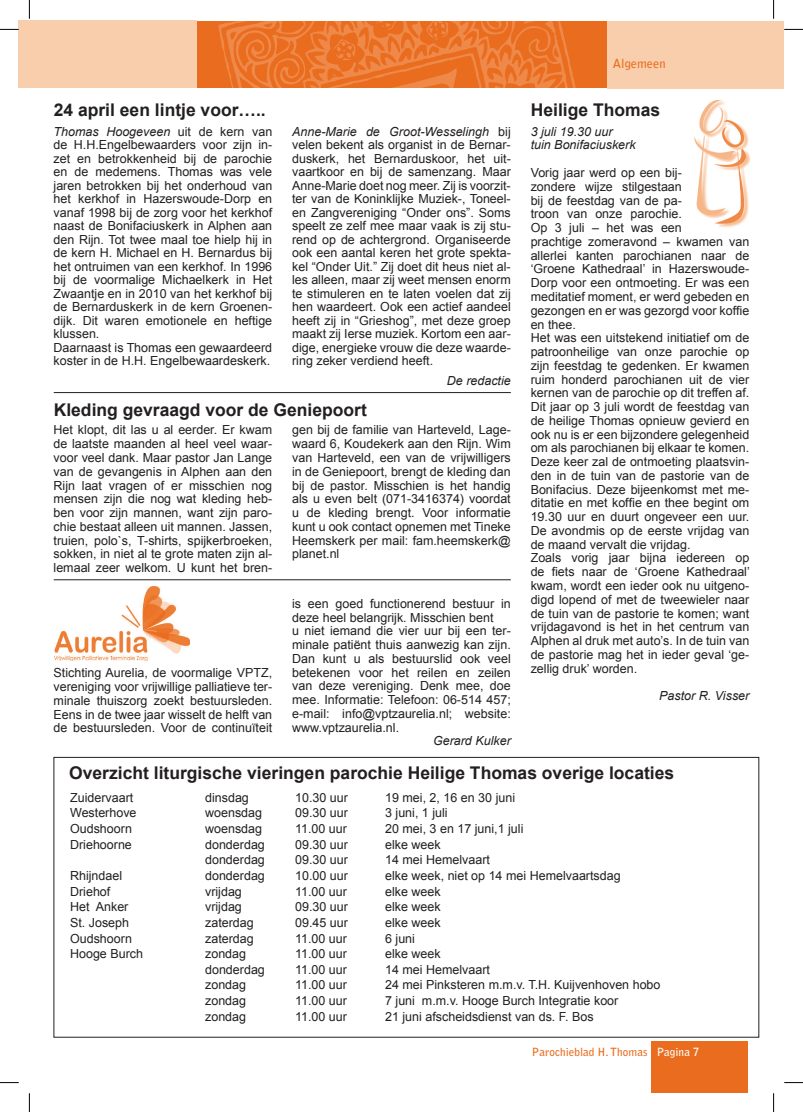
<style>
.page{position:relative;width:803px;height:1112px;background:#fff}
.page>*{position:absolute;margin:0;border:0;box-sizing:border-box;transform-origin:0 0}
.t1{font:700 17.5px "Arial";color:#231f20}
.t2{font:12.5px/13.8px "Arial";color:#231f20;text-align:justify}
.t3{font:italic 12.5px/13.8px "Arial";color:#231f20}
.t4{font:700 12.5px "Bell Gothic Std";color:#ea6d1f}
.t5{font:700 11.25px "Bell Gothic Std";color:#ea6d1f}
.s1{font-style:italic}
.s2{color:#fff}
</style>
<div class="page">
<div style="left:651px;top:1041px;width:96px;height:51px;background:#ea6d1f"></div>
<div style="left:19px;top:20px;width:178px;height:68px;background:#f9cead"></div>
<div style="left:197px;top:21px;width:410px;height:67px;background:#ea6d1f"></div>
<div style="left:607px;top:21px;width:177px;height:67px;background:#f9cead"></div>
<svg style="left:218px;top:21px;width:358px;height:67px"></svg>
<hr style="left:54px;top:392px;width:457px;height:1px;background:#231f20">
<hr style="left:54px;top:579px;width:457px;height:1px;background:#231f20">
<img style="left:694px;top:100px;width:56px;height:127px">
<img style="left:55px;top:586px;width:135px;height:74px">
<svg style="left:0;top:29px;width:19px;height:1px"></svg>
<svg style="left:784px;top:29px;width:19px;height:1px"></svg>
<svg style="left:0;top:1082px;width:19px;height:1px"></svg>
<svg style="left:784px;top:1082px;width:19px;height:1px"></svg>
<svg style="left:29px;top:0;width:1px;height:19px"></svg>
<svg style="left:29px;top:1093px;width:1px;height:18px"></svg>
<svg style="left:773px;top:0;width:1px;height:19px"></svg>
<svg style="left:773px;top:1093px;width:1px;height:18px"></svg>
<h1 class="t1" style="left:54px;top:98px;width:214px">24 april een lintje voor…..</h1>
<p class="t2" style="left:54px;top:124px;width:220px;text-align:left"><span class="s1">Thomas Hoogeveen</span> uit de kern van de H.H.Engelbewaarders voor zijn in&shy;zet en betrokkenheid bij de parochie en de medemens. Thomas was vele jaren betrokken bij het onderhoud van het kerkhof in Hazerswoude-Dorp en vanaf 1998 bij de zorg voor het kerkhof naast de Bonifaciuskerk in Alphen aan den Rijn. Tot twee maal toe hielp hij in de kern H. Michael en H. Bernardus bij het ontruimen van een kerkhof. In 1996 bij de voormalige Michaelkerk in Het Zwaantje en in 2010 van het kerkhof bij de Bernarduskerk in de kern Groenen&shy;dijk. Dit waren emotionele en heftige klussen.<br>Daarnaast is Thomas een gewaardeerd koster in de H.H. Engelbewaardeskerk.</p>
<p class="t2" style="left:292px;top:124px;width:220px"><span class="s1">Anne-Marie de Groot-Wesselingh</span> bij velen bekent als organist in de Bernar&shy;duskerk, het Bernarduskoor, het uit&shy;vaartkoor en bij de samenzang. Maar Anne-Marie doet nog meer. Zij is voorzit&shy;ter van de Koninklijke Muziek-, Toneel&shy;en Zangvereniging “Onder ons”. Soms speelt ze zelf mee maar vaak is zij stu&shy;rend op de achtergrond. Organiseerde ook een aantal keren het grote spekta&shy;kel “Onder Uit.” Zij doet dit heus niet al&shy;les alleen, maar zij weet mensen enorm te stimuleren en te laten voelen dat zij hen waardeert. Ook een actief aandeel heeft zij in “Grieshog”, met deze groep maakt zij Ierse muziek. Kortom een aar&shy;dige, energieke vrouw die deze waarde&shy;ring zeker verdiend heeft.</p>
<p class="t3" style="left:447px;top:374px;width:65px">De redactie</p>
<h1 class="t1" style="left:54px;top:397px;width:315px">Kleding gevraagd voor de Geniepoort</h1>
<p class="t2" style="left:54px;top:423px;width:220px">Het klopt, dit las u al eerder. Er kwam de laatste maanden al heel veel waar&shy;voor veel dank. Maar pastor Jan Lange van de gevangenis in Alphen aan den Rijn laat vragen of er misschien nog mensen zijn die nog wat kleding heb&shy;ben voor zijn mannen, want zijn paro&shy;chie bestaat alleen uit mannen. Jassen, truien, polo`s, T-shirts, spijkerbroeken, sokken, in niet al te grote maten zijn al&shy;lemaal zeer welkom. U kunt het bren-</p>
<p class="t2" style="left:54px;top:666px;width:220px">Stichting Aurelia, de voormalige VPTZ, vereniging voor vrijwillige palliatieve ter&shy;minale thuiszorg zoekt bestuursleden.<br>Eens in de twee jaar wisselt de helft van de bestuursleden. Voor de continuïteit</p>
<p class="t2" style="left:292px;top:423px;width:220px">gen bij de familie van Harteveld, Lage&shy;waard 6, Koudekerk aan den Rijn. Wim van Harteveld, een van de vrijwilligers in de Geniepoort, brengt de kleding dan bij de pastor. Misschien is het handig als u even belt (071-3416374) voordat u de kleding brengt. Voor informatie kunt u ook contact opnemen met Tineke Heemskerk per mail: fam.heemskerk@ planet.nl</p>
<p class="t2" style="left:292px;top:596px;width:220px;text-align:left">is een goed functionerend bestuur in deze heel belangrijk. Misschien bent<br>u niet iemand die vier uur bij een ter&shy;minale patiënt thuis aanwezig kan zijn.<br>Dan kunt u als bestuurslid ook veel betekenen voor het reilen en zeilen van deze vereniging. Denk mee, doe mee. Informatie: Telefoon: 06-514 457; e-mail: info@vptzaurelia.nl; website: www.vptzaurelia.nl.</p>
<p class="t3" style="left:433px;top:734px;width:79px">Gerard Kulker</p>
<p class="t4" style="left:613px;top:56px;width:54px">Algemeen</p>
<h1 class="t1" style="left:531px;top:98px;width:131px">Heilige Thomas</h1>
<p class="t3" style="left:531px;top:125px;width:106px">3 juli 19.30 uur tuin Bonifaciuskerk</p>
<p class="t2" style="left:531px;top:166px;width:221px;text-align:left">Vorig jaar werd op een bij-<br>zondere wijze stilgestaan<br>bij de feestdag van de pa-<br>troon van onze parochie.<br>Op 3 juli – het was een<br>prachtige zomeravond – kwamen van allerlei kanten parochianen naar de ‘Groene Kathedraal’ in Hazerswoude-Dorp voor een ontmoeting. Er was een meditatief moment, er werd gebeden en gezongen en er was gezorgd voor koffie en thee.<br>Het was een uitstekend initiatief om de patroonheilige van onze parochie op zijn feestdag te gedenken. Er kwamen ruim honderd parochianen uit de vier kernen van de parochie op dit treffen af.<br>Dit jaar op 3 juli wordt de feestdag van de heilige Thomas opnieuw gevierd en ook nu is er een bijzondere gelegenheid om als parochianen bij elkaar te komen.<br>Deze keer zal de ontmoeting plaatsvin&shy;den in de tuin van de pastorie van de Bonifacius. Deze bijeenkomst met me&shy;ditatie en met koffie en thee begint om 19.30 uur en duurt ongeveer een uur.<br>De avondmis op de eerste vrijdag van de maand vervalt die vrijdag.<br>Zoals vorig jaar bijna iedereen op de fiets naar de ‘Groene Kathedraal’ kwam, wordt een ieder ook nu uitgeno&shy;digd lopend of met de tweewieler naar de tuin van de pastorie te komen; want vrijdagavond is het in het centrum van Alphen al druk met auto’s. In de tuin van de pastorie mag het in ieder geval ‘ge&shy;zellig druk’ worden.</p>
<p class="t3" style="left:659px;top:688px;width:92px">Pastor R. Visser</p>
<h1 class="t1" style="left:69px;top:759px;width:606px">Overzicht liturgische vieringen parochie Heilige Thomas overige locaties</h1>
<p class="t2" style="left:70px;top:790px;width:65px">Zuidervaart</p>
<p class="t2" style="left:205px;top:790px;width:45px">dinsdag</p>
<p class="t2" style="left:295px;top:790px;width:54px">10.30 uur</p>
<p class="t2" style="left:385px;top:790px;width:131px">19 mei, 2, 16 en 30 juni</p>
<p class="t2" style="left:70px;top:805px;width:68px">Westerhove</p>
<p class="t2" style="left:205px;top:805px;width:58px">woensdag</p>
<p class="t2" style="left:295px;top:805px;width:54px">09.30 uur</p>
<p class="t2" style="left:385px;top:805px;width:64px">3 juni, 1 juli</p>
<p class="t2" style="left:70px;top:821px;width:63px">Oudshoorn</p>
<p class="t2" style="left:205px;top:821px;width:58px">woensdag</p>
<p class="t2" style="left:295px;top:821px;width:53px">11.00 uur</p>
<p class="t2" style="left:385px;top:821px;width:140px">20 mei, 3 en 17 juni,1 juli</p>
<p class="t2" style="left:70px;top:837px;width:63px">Driehoorne</p>
<p class="t2" style="left:205px;top:837px;width:61px">donderdag</p>
<p class="t2" style="left:295px;top:837px;width:54px">09.30 uur</p>
<p class="t2" style="left:385px;top:837px;width:57px">elke week</p>
<p class="t2" style="left:205px;top:852px;width:61px">donderdag</p>
<p class="t2" style="left:295px;top:852px;width:54px">09.30 uur</p>
<p class="t2" style="left:385px;top:852px;width:106px">14 mei Hemelvaart</p>
<p class="t2" style="left:70px;top:868px;width:54px">Rhijndael</p>
<p class="t2" style="left:205px;top:868px;width:61px">donderdag</p>
<p class="t2" style="left:295px;top:868px;width:54px">10.00 uur</p>
<p class="t2" style="left:385px;top:868px;width:237px">elke week, niet op 14 mei Hemelvaartsdag</p>
<p class="t2" style="left:70px;top:884px;width:42px">Driehof</p>
<p class="t2" style="left:205px;top:884px;width:38px">vrijdag</p>
<p class="t2" style="left:295px;top:884px;width:53px">11.00 uur</p>
<p class="t2" style="left:385px;top:884px;width:57px">elke week</p>
<p class="t2" style="left:70px;top:899px;width:60px">Het Anker</p>
<p class="t2" style="left:205px;top:899px;width:38px">vrijdag</p>
<p class="t2" style="left:295px;top:899px;width:54px">09.30 uur</p>
<p class="t2" style="left:385px;top:899px;width:57px">elke week</p>
<p class="t2" style="left:70px;top:915px;width:61px">St. Joseph</p>
<p class="t2" style="left:205px;top:915px;width:50px">zaterdag</p>
<p class="t2" style="left:295px;top:915px;width:54px">09.45 uur</p>
<p class="t2" style="left:385px;top:915px;width:57px">elke week</p>
<p class="t2" style="left:70px;top:930px;width:63px">Oudshoorn</p>
<p class="t2" style="left:205px;top:930px;width:50px">zaterdag</p>
<p class="t2" style="left:295px;top:930px;width:53px">11.00 uur</p>
<p class="t2" style="left:385px;top:930px;width:31px">6 juni</p>
<p class="t2" style="left:70px;top:946px;width:74px">Hooge Burch</p>
<p class="t2" style="left:205px;top:946px;width:43px">zondag</p>
<p class="t2" style="left:295px;top:946px;width:53px">11.00 uur</p>
<p class="t2" style="left:385px;top:946px;width:57px">elke week</p>
<p class="t2" style="left:205px;top:962px;width:61px">donderdag</p>
<p class="t2" style="left:295px;top:962px;width:53px">11.00 uur</p>
<p class="t2" style="left:385px;top:962px;width:106px">14 mei Hemelvaart</p>
<p class="t2" style="left:205px;top:977px;width:43px">zondag</p>
<p class="t2" style="left:295px;top:977px;width:53px">11.00 uur</p>
<p class="t2" style="left:385px;top:977px;width:277px">24 mei Pinksteren m.m.v. T.H. Kuijvenhoven hobo</p>
<p class="t2" style="left:205px;top:993px;width:43px">zondag</p>
<p class="t2" style="left:295px;top:993px;width:53px">11.00 uur</p>
<p class="t2" style="left:385px;top:993px;width:235px">7 juni m.m.v. Hooge Burch Integratie koor</p>
<p class="t2" style="left:205px;top:1009px;width:43px">zondag</p>
<p class="t2" style="left:295px;top:1009px;width:53px">11.00 uur</p>
<p class="t2" style="left:385px;top:1009px;width:210px">21 juni afscheidsdienst van ds. F. Bos</p>
<p class="t5" style="left:532px;top:1045px;width:169px">Parochieblad H. Thomas <span class="s2">Pagina 7</span></p>
</div>
